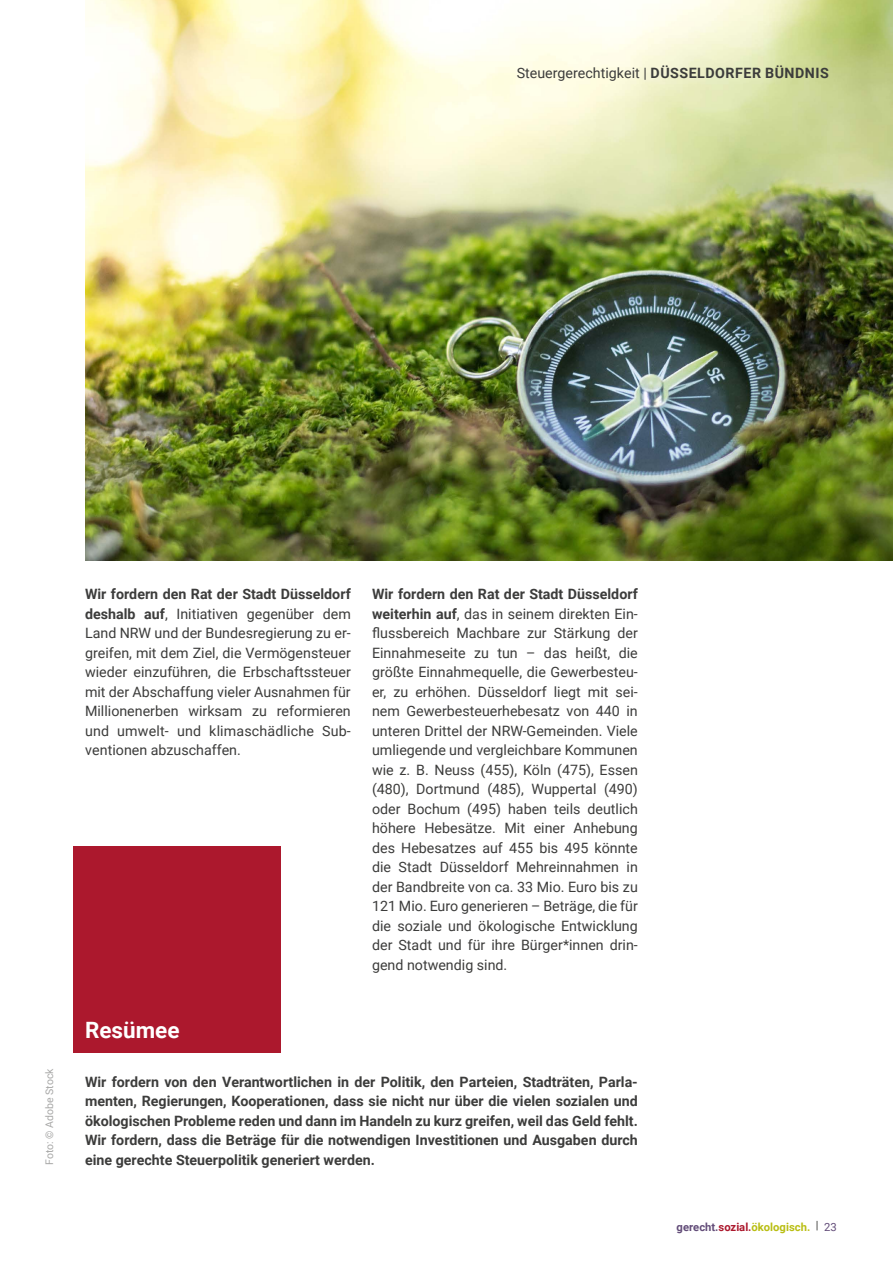
<style>
.page{position:relative;width:893px;height:1263px;background:#fff}
.page>*{position:absolute;margin:0;border:0;box-sizing:border-box;transform-origin:0 0}
.t1{font:700 22.5px "Roboto";color:#fff}
.t2{font:14.25px/19.5px "Roboto";color:#3c3c3b;text-align:justify}
.t3{font:700 14.25px/19.5px "Roboto";color:#3c3c3b;text-align:justify}
.t4{font:700 11.25px "Roboto";color:#b9be13}
.t5{font:10.5px "Roboto";color:#a8a8a7}
.s1{font-weight:700}
.s2{color:#634d79}
.s3{color:#ac182d}
.s4{font-weight:400;color:#3c3c3b}
.s5{font-weight:400;color:#634d79}
</style>
<div class="page">
<img style="left:85px;top:0;width:808px;height:560px">
<div style="left:73px;top:846px;width:208px;height:207px;background:#ac182d"></div>
<p class="t2" style="left:517px;top:63px;width:314px">Steuergerechtigkeit | <span class="s1">DÜSSELDORFER BÜNDNIS</span></p>
<p class="t2" style="left:588px;top:63px;width:57px">XXXXX |</p>
<p class="t5" style="left:42px;top:1165px;width:98px;rotate:-90deg">Foto: © Adobe Stock</p>
<p class="t2" style="left:85px;top:584px;width:267px"><span class="s1">Wir fordern den Rat der Stadt Düsseldorf deshalb auf</span>, Initiativen gegenüber dem Land NRW und der Bundesregierung zu er&shy;greifen, mit dem Ziel, die Vermögensteuer wieder einzuführen, die Erbschaftssteuer mit der Abschaffung vieler Ausnahmen für Millionenerben wirksam zu reformieren und umwelt- und klimaschädliche Sub&shy;ventionen abzuschaffen.</p>
<h1 class="t1" style="left:85px;top:1015px;width:96px">Resümee</h1>
<p class="t2" style="left:372px;top:584px;width:267px"><span class="s1">Wir fordern den Rat der Stadt Düsseldorf weiterhin auf</span>, das in seinem direkten Ein&shy;flussbereich Machbare zur Stärkung der Einnahmeseite zu tun – das heißt, die größte Einnahmequelle, die Gewerbesteu&shy;er, zu erhöhen. Düsseldorf liegt mit sei&shy;nem Gewerbesteuerhebesatz von 440 in unteren Drittel der NRW-Gemeinden. Viele umliegende und vergleichbare Kommunen wie z. B. Neuss (455), Köln (475), Essen (480), Dortmund (485), Wuppertal (490) oder Bochum (495) haben teils deutlich höhere Hebesätze. Mit einer Anhebung des Hebesatzes auf 455 bis 495 könnte die Stadt Düsseldorf Mehreinnahmen in der Bandbreite von ca. 33 Mio. Euro bis zu 121 Mio. Euro generieren – Beträge, die für die soziale und ökologische Entwicklung der Stadt und für ihre Bürger*innen drin&shy;gend notwendig sind.</p>
<p class="t3" style="left:85px;top:1071px;width:554px">Wir fordern von den Verantwortlichen in der Politik, den Parteien, Stadträten, Parla&shy;menten, Regierungen, Kooperationen, dass sie nicht nur über die vielen sozialen und ökologischen Probleme reden und dann im Handeln zu kurz greifen, weil das Geld fehlt.<br>Wir fordern, dass die Beträge für die notwendigen Investitionen und Ausgaben durch eine gerechte Steuerpolitik generiert werden.</p>
<p class="t4" style="left:677px;top:1219px;width:162px"><span class="s2">gerecht.</span><span class="s3">sozial.</span>ökologisch. <span class="s4">|</span> <span class="s5">23</span></p>
</div>
